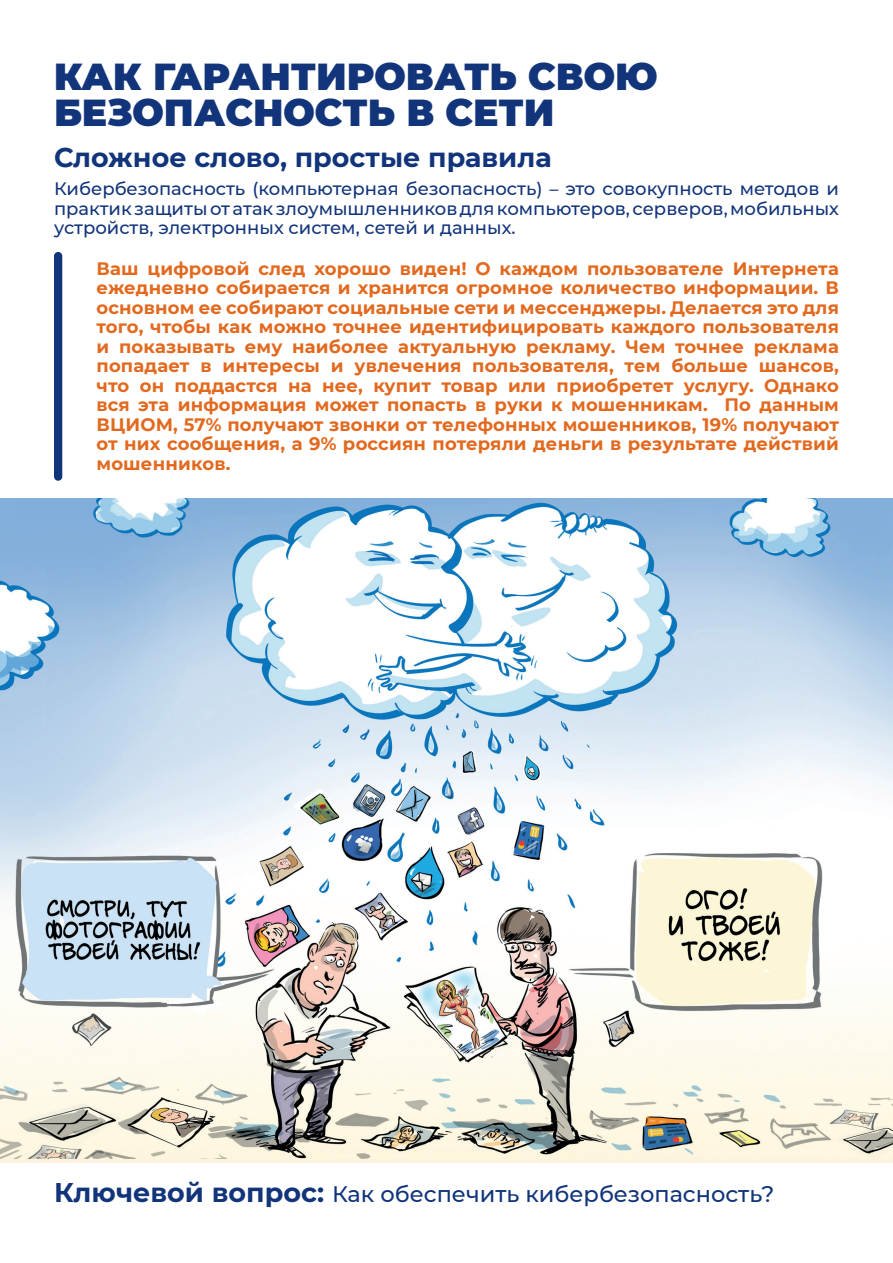
<style>
.page{position:relative;width:893px;height:1263px;background:#fff}
.page>*{position:absolute;margin:0;border:0;box-sizing:border-box;transform-origin:0 0}
.t1{font:900 37.5px/36px "Montserrat";color:#11347a}
.t2{font:700 27px "Montserrat";color:#11347a}
.t3{font:500 22.5px "Montserrat";color:#11347a}
.t4{font:700 18px/19.5px "Montserrat";letter-spacing:.01em;color:#e2691e;text-align:justify}
.t5{font:500 18px/19.5px "Montserrat";color:#11347a;text-align:justify}
.s1{font-weight:700;font-size:27px}
</style>
<div class="page">
<div style="left:54px;top:252px;width:8px;height:229px;background:#11347a;border-radius:4px"></div>
<img style="left:0;top:499px;width:893px;height:663px">
<h1 class="t1" style="left:54px;top:57px;width:605px">КАК ГАРАНТИРОВАТЬ СВОЮ<br>БЕЗОПАСНОСТЬ В СЕТИ</h1>
<h2 class="t2" style="left:54px;top:138px;width:499px">Сложное слово, простые правила</h2>
<p class="t5" style="left:54px;top:178px;width:786px">Кибербезопасность (компьютерная безопасность) – это совокупность методов и практик защиты от атак злоумышленников для компьютеров, серверов, мобильных устройств, электронных систем, сетей и данных.</p>
<p class="t4" style="left:97px;top:258px;width:744px">Ваш цифровой след хорошо виден! О каждом пользователе Интернета ежедневно собирается и хранится огромное количество информации. В основном ее собирают социальные сети и мессенджеры. Делается это для того, чтобы как можно точнее идентифицировать каждого пользователя и показывать ему наиболее актуальную рекламу. Чем точнее реклама попадает в интересы и увлечения пользователя, тем больше шансов, что он поддастся на нее, купит товар или приобретет услугу. Однако вся эта информация может попасть в руки к мошенникам. По данным ВЦИОМ, 57% получают звонки от телефонных мошенников, 19% получают от них сообщения, а 9% россиян потеряли деньги в результате действий мошенников.</p>
<p class="t3" style="left:54px;top:1178px;width:722px"><span class="s1">Ключевой вопрос:</span> Как обеспечить кибербезопасность?</p>
</div>
